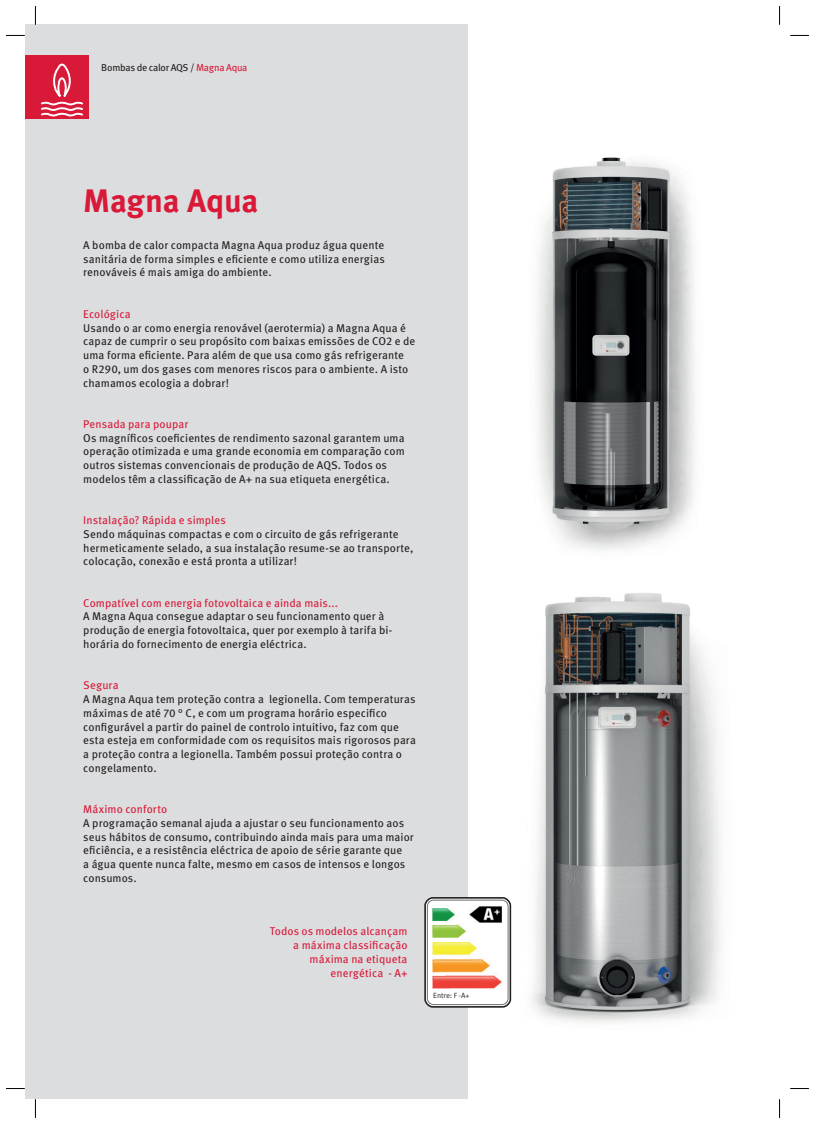
<style>
.page{position:relative;width:815px;height:1124px;background:#fff}
.page>*{position:absolute;margin:0;border:0;box-sizing:border-box;transform-origin:0 0}
.Headline__Meta_Bold{font:700 32.5px "Meta Pro";letter-spacing:-.01em;color:#d91938}
.Intro_copy__Meta_Boo{font:11.25px/13.8px "Meta Pro";letter-spacing:.005em;color:#231f20}
.Intro_copy__Meta_Boo-2{font:11.25px/13.8px "Meta Pro";letter-spacing:.005em;color:#d91938;text-align:right}
.Signage__Meta_Book{font:10px "Meta Pro";letter-spacing:-.03em;color:#231f20}
.Bullerpoint___Aufzae{font:7.5px "Meta Pro";color:#231f20}
.s1{color:#d91938}
</style>
<div class="page">
<img style="left:511px;top:593px;width:210px;height:430px">
<div style="left:25px;top:25px;width:443px;height:1073px;background:#dcdddf"></div>
<div style="left:424px;top:896px;width:87px;height:111px;border:2px solid #231f20;border-radius:8px"></div>
<div style="left:427px;top:900px;width:81px;height:104px;background:#fff;border-radius:6px"></div>
<img style="left:432px;top:906px;width:70px;height:83px">
<div style="left:427px;top:899px;width:81px;height:105px;border:1px solid #6c6d70;border-radius:6px"></div>
<img style="left:537px;top:157px;width:158px;height:393px">
<div style="left:25px;top:55px;width:64px;height:64px;background:#d91938"></div>
<svg style="left:41px;top:63px;width:42px;height:54px"></svg>
<svg style="left:6px;top:35px;width:19px;height:1px"></svg>
<svg style="left:790px;top:35px;width:19px;height:1px"></svg>
<svg style="left:6px;top:1088px;width:19px;height:1px"></svg>
<svg style="left:790px;top:1088px;width:19px;height:1px"></svg>
<svg style="left:35px;top:6px;width:1px;height:19px"></svg>
<svg style="left:35px;top:1098px;width:1px;height:19px"></svg>
<svg style="left:779px;top:6px;width:1px;height:19px"></svg>
<svg style="left:779px;top:1099px;width:1px;height:18px"></svg>
<p class="Signage__Meta_Book" style="left:101px;top:60px;width:148px">Bombas de calor AQS / <span class="s1">Magna Aqua</span></p>
<p class="Headline__Meta_Bold" style="left:83px;top:176px;width:177px">Magna Aqua</p>
<p class="Intro_copy__Meta_Boo" style="left:83px;top:237px;width:303px;text-align:justify">A bomba de calor compacta Magna Aqua produz água quente sanitária de forma simples e eficiente e como utiliza energias renováveis é mais amiga do ambiente.</p>
<p class="Intro_copy__Meta_Boo-2" style="left:83px;top:306px;width:49px">Ecológica</p>
<p class="Intro_copy__Meta_Boo" style="left:83px;top:320px;width:334px">Usando o ar como energia renovável (aerotermia) a Magna Aqua é capaz de cumprir o seu propósito com baixas emissões de CO2 e de uma forma eficiente. Para além de que usa como gás refrigerante<br>o R290, um dos gases com menores riscos para o ambiente. A isto chamamos ecologia a dobrar!</p>
<p class="Intro_copy__Meta_Boo-2" style="left:83px;top:416px;width:107px">Pensada para poupar</p>
<p class="Intro_copy__Meta_Boo" style="left:83px;top:430px;width:323px">Os magníficos coeficientes de rendimento sazonal garantem uma operação otimizada e uma grande economia em comparação com outros sistemas convencionais de produção de AQS. Todos os modelos têm a classificação de A+ na sua etiqueta energética.</p>
<p class="Intro_copy__Meta_Boo-2" style="left:83px;top:512px;width:144px">Instalação? Rápida e simples</p>
<p class="Intro_copy__Meta_Boo" style="left:83px;top:526px;width:332px">Sendo máquinas compactas e com o circuito de gás refrigerante hermeticamente selado, a sua instalação resume-se ao transporte, colocação, conexão e está pronta a utilizar!</p>
<p class="Intro_copy__Meta_Boo-2" style="left:83px;top:595px;width:256px">Compatível com energia fotovoltaica e ainda mais...</p>
<p class="Intro_copy__Meta_Boo" style="left:83px;top:609px;width:311px">A Magna Aqua consegue adaptar o seu funcionamento quer à produção de energia fotovoltaica, quer por exemplo à tarifa bi&shy;horária do fornecimento de energia eléctrica.</p>
<p class="Intro_copy__Meta_Boo-2" style="left:83px;top:677px;width:37px">Segura</p>
<p class="Intro_copy__Meta_Boo" style="left:83px;top:691px;width:334px">A Magna Aqua tem proteção contra a legionella. Com temperaturas máximas de até 70 ° C, e com um programa horário especifico configurável a partir do painel de controlo intuitivo, faz com que esta esteja em conformidade com os requisitos mais rigorosos para a proteção contra a legionella. Também possui proteção contra o congelamento.</p>
<p class="Intro_copy__Meta_Boo-2" style="left:83px;top:801px;width:85px">Máximo conforto</p>
<p class="Intro_copy__Meta_Boo" style="left:83px;top:815px;width:332px">A programação semanal ajuda a ajustar o seu funcionamento aos seus hábitos de consumo, contribuindo ainda mais para uma maior eficiência, e a resistência eléctrica de apoio de série garante que<br>a água quente nunca falte, mesmo em casos de intensos e longos consumos.</p>
<p class="Intro_copy__Meta_Boo-2" style="left:270px;top:923px;width:139px">Todos os modelos alcançam a máxima classificação máxima na etiqueta energética - A+</p>
<p class="Bullerpoint___Aufzae" style="left:433px;top:990px;width:38px">Entre: F -A+</p>
</div>
